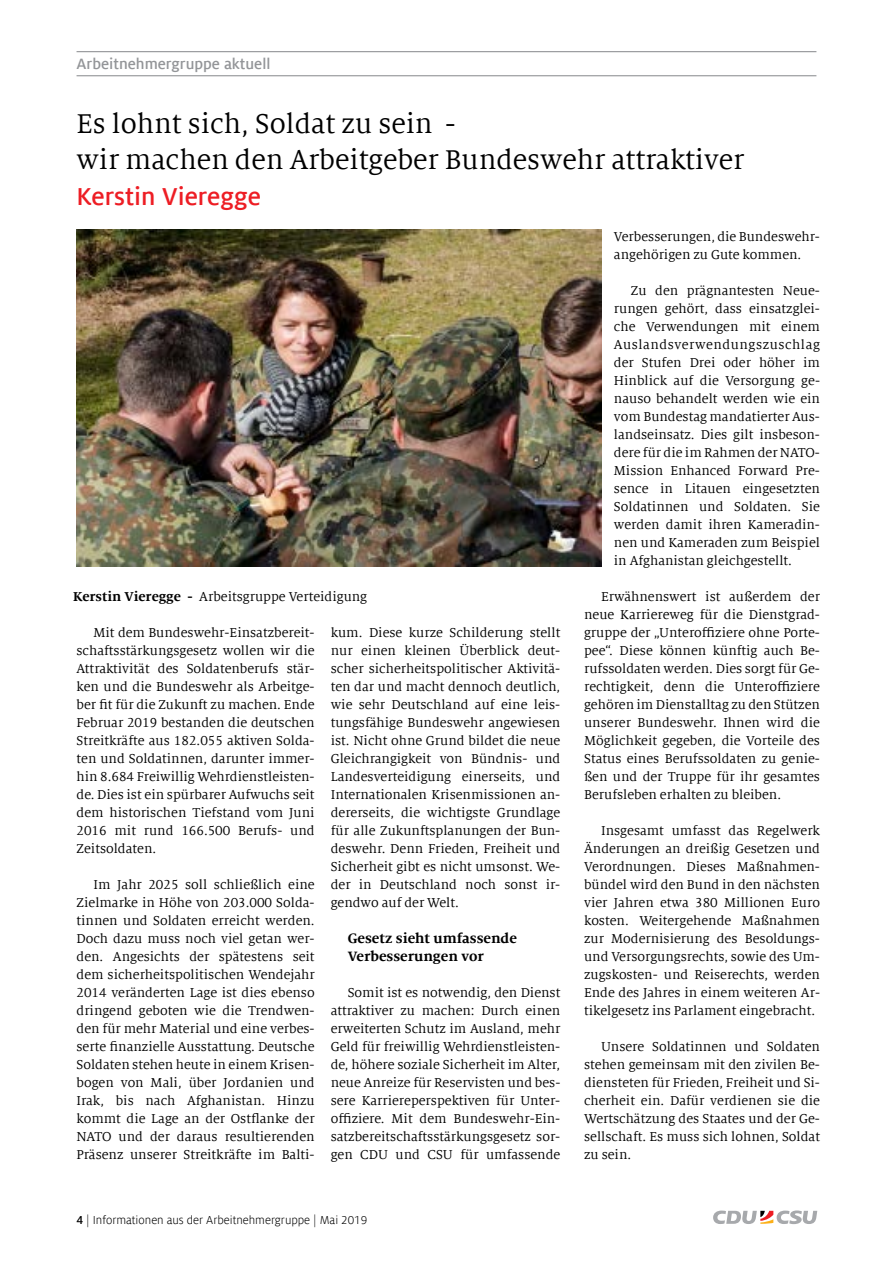
<style>
.page{position:relative;width:893px;height:1263px;background:#fff}
.page>*{position:absolute;margin:0;border:0;box-sizing:border-box;transform-origin:0 0}
.t1{font:30px/36px "Milo Serif Offc";color:#000}
.t2{font:700 27px "Milo Sans Offc";color:#ed1d24}
.t3{font:700 16.5px "Milo Sans Offc";color:#939598}
.t4{font:700 15px/18px "Milo Serif Offc";color:#000}
.t5{font:14.25px/18px "Milo Serif Offc";color:#000;text-align:justify}
.t6{font:12.75px "Milo Sans Offc";color:#000}
.s1{font-weight:700}
</style>
<div class="page">
<svg style="left:713px;top:1210px;width:104px;height:14px"></svg>
<hr style="left:77px;top:51px;width:739px;height:1px;background:#939598">
<hr style="left:77px;top:75px;width:739px;height:1px;background:#939598">
<img style="left:77px;top:230px;width:524px;height:336px">
<p class="t3" style="left:77px;top:55px;width:195px">Arbeitnehmergruppe aktuell</p>
<h1 class="t1" style="left:77px;top:107px;width:669px">Es lohnt sich, Soldat zu sein -<br>wir machen den Arbeitgeber Bundeswehr attraktiver</h1>
<h2 class="t2" style="left:77px;top:182px;width:186px">Kerstin Vieregge</h2>
<p class="t5" style="left:73px;top:588px;width:295px"><span class="s1">Kerstin Vieregge -</span> Arbeitsgruppe Verteidigung</p>
<p class="t5" style="left:77px;top:624px;width:240px;text-indent:17px">Mit dem Bundeswehr-Einsatzbereit&shy;schaftsstärkungsgesetz wollen wir die Attraktivität des Soldatenberufs stär&shy;ken und die Bundeswehr als Arbeitge&shy;ber fit für die Zukunft zu machen. Ende Februar 2019 bestanden die deutschen Streitkräfte aus 182.055 aktiven Solda&shy;ten und Soldatinnen, darunter immer&shy;hin 8.684 Freiwillig Wehrdienstleisten&shy;de. Dies ist ein spürbarer Aufwuchs seit dem historischen Tiefstand vom Juni 2016 mit rund 166.500 Berufs- und Zeitsoldaten.</p>
<p class="t5" style="left:77px;top:876px;width:240px;text-indent:17px">Im Jahr 2025 soll schließlich eine Zielmarke in Höhe von 203.000 Solda&shy;tinnen und Soldaten erreicht werden.<br>Doch dazu muss noch viel getan wer&shy;den. Angesichts der spätestens seit dem sicherheitspolitischen Wendejahr 2014 veränderten Lage ist dies ebenso dringend geboten wie die Trendwen&shy;den für mehr Material und eine verbes&shy;serte finanzielle Ausstattung. Deutsche Soldaten stehen heute in einem Krisen&shy;bogen von Mali, über Jordanien und Irak, bis nach Afghanistan. Hinzu kommt die Lage an der Ostflanke der NATO und der daraus resultierenden Präsenz unserer Streitkräfte im Balti-</p>
<p class="t5" style="left:331px;top:624px;width:231px">kum. Diese kurze Schilderung stellt nur einen kleinen Überblick deut&shy;scher sicherheitspolitischer Aktivitä&shy;ten dar und macht dennoch deutlich, wie sehr Deutschland auf eine leis&shy;tungsfähige Bundeswehr angewiesen ist. Nicht ohne Grund bildet die neue Gleichrangigkeit von Bündnis- und Landesverteidigung einerseits, und Internationalen Krisenmissionen an&shy;dererseits, die wichtigste Grundlage für alle Zukunftsplanungen der Bun&shy;deswehr. Denn Frieden, Freiheit und Sicherheit gibt es nicht umsonst. We&shy;der in Deutschland noch sonst ir&shy;gendwo auf der Welt.</p>
<p class="t4" style="left:348px;top:930px;width:171px">Gesetz sieht umfassende<br>Verbesserungen vor</p>
<p class="t5" style="left:331px;top:984px;width:231px;text-indent:17px">Somit ist es notwendig, den Dienst attraktiver zu machen: Durch einen erweiterten Schutz im Ausland, mehr Geld für freiwillig Wehrdienstleisten&shy;de, höhere soziale Sicherheit im Alter, neue Anreize für Reservisten und bes&shy;sere Karriereperspektiven für Unter&shy;offiziere. Mit dem Bundeswehr-Ein&shy;satzbereitschaftsstärkungsgesetz sor&shy;gen CDU und CSU für umfassende</p>
<p class="t6" style="left:77px;top:1213px;width:292px"><span class="s1">4</span> | Informationen aus der Arbeitnehmergruppe | Mai 2019</p>
<p class="t5" style="left:614px;top:228px;width:208px">Verbesserungen, die Bundeswehr&shy;angehörigen zu Gute kommen.</p>
<p class="t5" style="left:614px;top:282px;width:208px;text-indent:17px">Zu den prägnantesten Neue&shy;rungen gehört, dass einsatzglei&shy;che Verwendungen mit einem Auslandsverwendungszuschlag der Stufen Drei oder höher im Hinblick auf die Versorgung ge&shy;nauso behandelt werden wie ein vom Bundestag mandatierter Aus&shy;landseinsatz. Dies gilt insbeson&shy;dere für die im Rahmen der NATO-Mission Enhanced Forward Pre&shy;sence in Litauen eingesetzten Soldatinnen und Soldaten. Sie werden damit ihren Kameradin&shy;nen und Kameraden zum Beispiel in Afghanistan gleichgestellt.</p>
<p class="t5" style="left:584px;top:588px;width:237px;text-indent:17px">Erwähnenswert ist außerdem der neue Karriereweg für die Dienstgrad&shy;gruppe der „Unteroffiziere ohne Porte&shy;pee“. Diese können künftig auch Be&shy;rufssoldaten werden. Dies sorgt für Ge&shy;rechtigkeit, denn die Unteroffiziere gehören im Dienstalltag zu den Stützen unserer Bundeswehr. Ihnen wird die Möglichkeit gegeben, die Vorteile des Status eines Berufssoldaten zu genie&shy;ßen und der Truppe für ihr gesamtes Berufsleben erhalten zu bleiben.</p>
<p class="t5" style="left:584px;top:822px;width:237px;text-indent:17px">Insgesamt umfasst das Regelwerk Änderungen an dreißig Gesetzen und Verordnungen. Dieses Maßnahmen&shy;bündel wird den Bund in den nächsten vier Jahren etwa 380 Millionen Euro kosten. Weitergehende Maßnahmen zur Modernisierung des Besoldungs&shy;und Versorgungsrechts, sowie des Um&shy;zugskosten- und Reiserechts, werden Ende des Jahres in einem weiteren Ar&shy;tikelgesetz ins Parlament eingebracht.</p>
<p class="t5" style="left:584px;top:1038px;width:237px;text-indent:17px">Unsere Soldatinnen und Soldaten stehen gemeinsam mit den zivilen Be&shy;diensteten für Frieden, Freiheit und Si&shy;cherheit ein. Dafür verdienen sie die Wertschätzung des Staates und der Ge&shy;sellschaft. Es muss sich lohnen, Soldat zu sein.</p>
</div>
